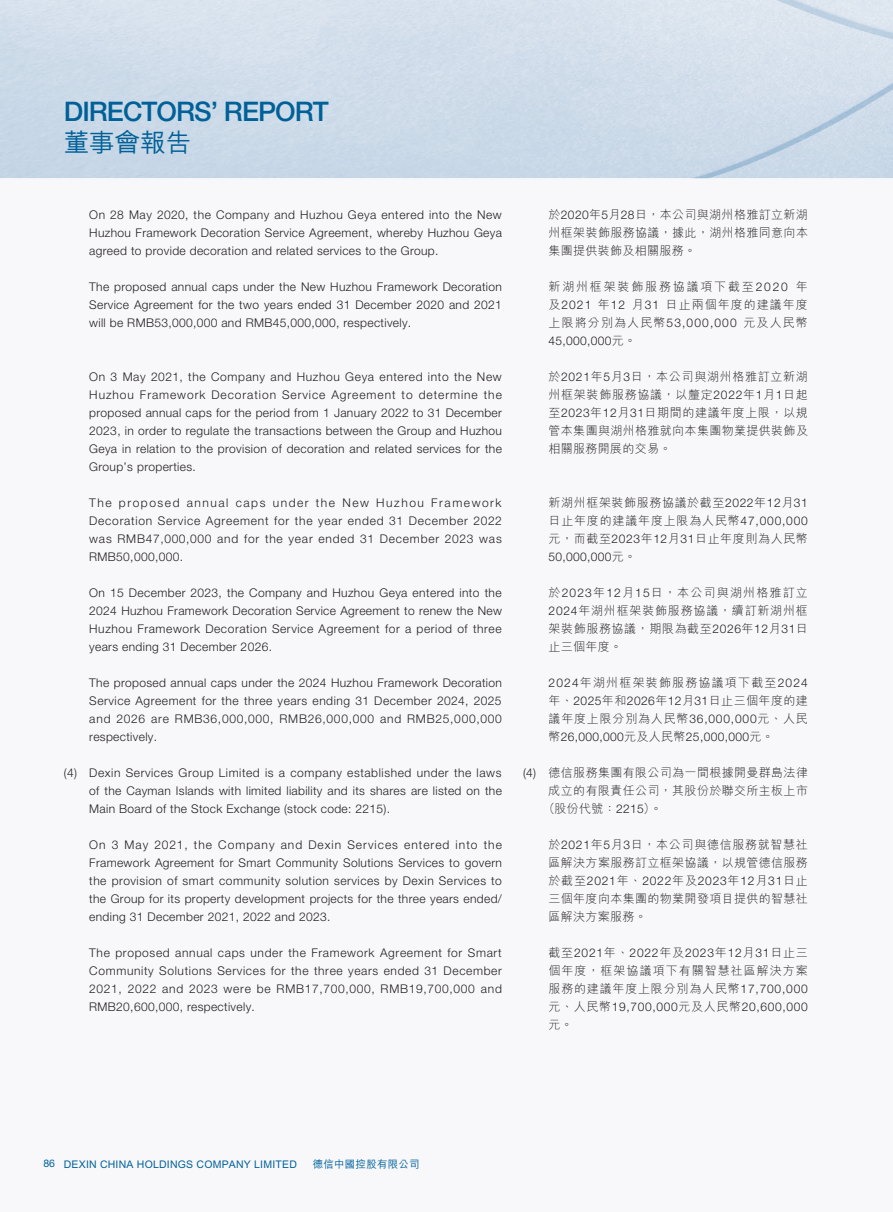
<style>
.page{position:relative;width:893px;height:1212px;background:#fff}
.page>*{position:absolute;margin:0;border:0;box-sizing:border-box;transform-origin:0 0}
.t1{font:500 27px "Helvetica Neue LT Std";letter-spacing:-.035em;color:#006198}
.t2{font:500 25.5px "M Hei HK";color:#006198}
.t3{font:300 12px/18px "Helvetica Neue LT Std";letter-spacing:.03em;color:#231f20;text-align:justify}
.t4{font:300 12px/18px "M Hei HK";letter-spacing:.05em;color:#231f20;text-align:justify}
.t5{font:300 12px/18px "M Hei HK";letter-spacing:.03em;color:#231f20}
.t6{font:300 12px "Helvetica Neue LT Std";letter-spacing:.065em;color:#231f20}
.t7{font:300 12px/18px "M Hei HK";letter-spacing:.085em;color:#231f20}
.t8{font:300 12px "Helvetica Neue LT Std";letter-spacing:.055em;color:#231f20}
.t9{font:500 10.5px "M Hei HK";letter-spacing:.02em;color:#006198}
.s1{font-family:"Helvetica Neue LT Std"}
.s2{font-family:"M Hei HK"}
.s3{font-family:"Helvetica Neue LT Std";font-weight:400}
</style>
<div class="page">
<img style="left:0;top:0;width:893px;height:180px">
<h1 class="t1" style="left:64px;top:95px;width:267px">DIRECTORS’ REPORT</h1>
<h2 class="t2" style="left:64px;top:124px;width:129px">董事會報告</h2>
<p class="t3" style="left:89px;top:206px;width:414px">On 28 May 2020, the Company and Huzhou Geya entered into the New Huzhou Framework Decoration Service Agreement, whereby Huzhou Geya agreed to provide decoration and related services to the Group.</p>
<p class="t3" style="left:89px;top:278px;width:414px">The proposed annual caps under the New Huzhou Framework Decoration Service Agreement for the two years ended 31 December 2020 and 2021 will be RMB53,000,000 and RMB45,000,000, respectively.</p>
<p class="t3" style="left:89px;top:368px;width:414px">On 3 May 2021, the Company and Huzhou Geya entered into the New Huzhou Framework Decoration Service Agreement to determine the proposed annual caps for the period from 1 January 2022 to 31 December 2023, in order to regulate the transactions between the Group and Huzhou Geya in relation to the provision of decoration and related services for the Group’s properties.</p>
<p class="t3" style="left:89px;top:494px;width:414px">The proposed annual caps under the New Huzhou Framework Decoration Service Agreement for the year ended 31 December 2022 was RMB47,000,000 and for the year ended 31 December 2023 was RMB50,000,000.</p>
<p class="t3" style="left:89px;top:584px;width:414px">On 15 December 2023, the Company and Huzhou Geya entered into the 2024 Huzhou Framework Decoration Service Agreement to renew the New Huzhou Framework Decoration Service Agreement for a period of three years ending 31 December 2026.</p>
<p class="t3" style="left:89px;top:674px;width:414px">The proposed annual caps under the 2024 Huzhou Framework Decoration Service Agreement for the three years ending 31 December 2024, 2025 and 2026 are RMB36,000,000, RMB26,000,000 and RMB25,000,000 respectively.</p>
<p class="t3" style="left:89px;top:764px;width:414px;text-indent:-26px">(4) Dexin Services Group Limited is a company established under the laws of the Cayman Islands with limited liability and its shares are listed on the Main Board of the Stock Exchange (stock code: 2215).</p>
<p class="t3" style="left:89px;top:836px;width:414px">On 3 May 2021, the Company and Dexin Services entered into the Framework Agreement for Smart Community Solutions Services to govern the provision of smart community solution services by Dexin Services to the Group for its property development projects for the three years ended/ ending 31 December 2021, 2022 and 2023.</p>
<p class="t3" style="left:89px;top:944px;width:414px">The proposed annual caps under the Framework Agreement for Smart Community Solutions Services for the three years ended 31 December 2021, 2022 and 2023 were be RMB17,700,000, RMB19,700,000 and RMB20,600,000, respectively.</p>
<p class="t4" style="left:548px;top:205px;width:261px">於<span class="s1">2020</span>年<span class="s1">5</span>月<span class="s1">28</span>日，本公司與湖州格雅訂立新湖州框架裝飾服務協議，據此，湖州格雅同意向本集團提供裝飾及相關服務。</p>
<p class="t4" style="left:548px;top:277px;width:261px">新湖州框架裝飾服務協議項下截至<span class="s1">2020</span> 年及<span class="s1">2021</span> 年<span class="s1">12</span> 月<span class="s1">31</span> 日止兩個年度的建議年度上限將分別為人民幣<span class="s1">53,000,000</span> 元及人民幣</p>
<p class="t3" style="left:549px;top:332px;width:89px">45,000,000<span class="s2">元。</span></p>
<p class="t4" style="left:548px;top:367px;width:261px">於<span class="s1">2021</span>年<span class="s1">5</span>月<span class="s1">3</span>日，本公司與湖州格雅訂立新湖州框架裝飾服務協議，以釐定<span class="s1">2022</span>年<span class="s1">1</span>月<span class="s1">1</span>日起至<span class="s1">2023</span>年<span class="s1">12</span>月<span class="s1">31</span>日期間的建議年度上限，以規管本集團與湖州格雅就向本集團物業提供裝飾及相關服務開展的交易。</p>
<p class="t4" style="left:549px;top:493px;width:261px">新湖州框架裝飾服務協議於截至<span class="s1">2022</span>年<span class="s1">12</span>月<span class="s1">31</span>日止年度的建議年度上限為人民幣<span class="s1">47,000,000</span>元，而截至<span class="s1">2023</span>年<span class="s1">12</span>月<span class="s1">31</span>日止年度則為人民幣</p>
<p class="t3" style="left:549px;top:548px;width:89px">50,000,000<span class="s2">元。</span></p>
<p class="t4" style="left:548px;top:583px;width:261px">於<span class="s1">2023</span>年<span class="s1">12</span>月<span class="s1">15</span>日，本公司與湖州格雅訂立<span class="s1">2024</span>年湖州框架裝飾服務協議，續訂新湖州框架裝飾服務協議，期限為截至<span class="s1">2026</span>年<span class="s1">12</span>月<span class="s1">31</span>日止三個年度。</p>
<p class="t4" style="left:548px;top:673px;width:261px"><span class="s1">2024</span>年湖州框架裝飾服務協議項下截至<span class="s1">2024</span>年、<span class="s1">2025</span>年和<span class="s1">2026</span>年<span class="s1">12</span>月<span class="s1">31</span>日止三個年度的建議年度上限分別為人民幣<span class="s1">36,000,000</span>元、人民</p>
<p class="t3" style="left:548px;top:728px;width:227px"><span class="s2">幣</span>26,000,000<span class="s2">元及人民幣</span>25,000,000<span class="s2">元。</span></p>
<p class="t5" style="left:523px;top:763px;width:286px"><span class="s1">(4)</span> 德信服務集團有限公司為一間根據開曼群島法律</p>
<p class="t5" style="left:548px;top:781px;width:261px">成立的有限責任公司，其股份於聯交所主板上市</p>
<p class="t4" style="left:543px;top:799px;width:120px">（股份代號：<span class="s1">2215</span>）。</p>
<p class="t5" style="left:548px;top:835px;width:261px">於<span class="s1">2021</span>年<span class="s1">5</span>月<span class="s1">3</span>日，本公司與德信服務就智慧社區解決方案服務訂立框架協議，以規管德信服務</p>
<p class="t6" style="left:548px;top:873px;width:261px"><span class="s2">於截至</span>2021<span class="s2">年、</span>2022<span class="s2">年及</span>2023<span class="s2">年</span>12<span class="s2">月</span>31<span class="s2">日止</span></p>
<p class="t5" style="left:548px;top:889px;width:261px">三個年度向本集團的物業開發項目提供的智慧社區解決方案服務。</p>
<p class="t6" style="left:548px;top:945px;width:261px"><span class="s2">截至</span>2021<span class="s2">年、</span>2022<span class="s2">年及</span>2023<span class="s2">年</span>12<span class="s2">月</span>31<span class="s2">日止三</span></p>
<p class="t7" style="left:548px;top:961px;width:261px">個年度，框架協議項下有關智慧社區解決方案服務的建議年度上限分別為人民幣<span class="s1">17,700,000</span></p>
<p class="t8" style="left:548px;top:999px;width:261px"><span class="s2">元、人民幣</span>19,700,000<span class="s2">元及人民幣</span>20,600,000</p>
<p class="t4" style="left:548px;top:1015px;width:26px">元。</p>
<p class="t9" style="left:43px;top:1156px;width:255px"><span class="s3">86</span> DEXIN CHINA HOLDINGS COMPANY LIMITED</p>
<p class="t9" style="left:313px;top:1156px;width:108px">德信中國控股有限公司</p>
</div>
